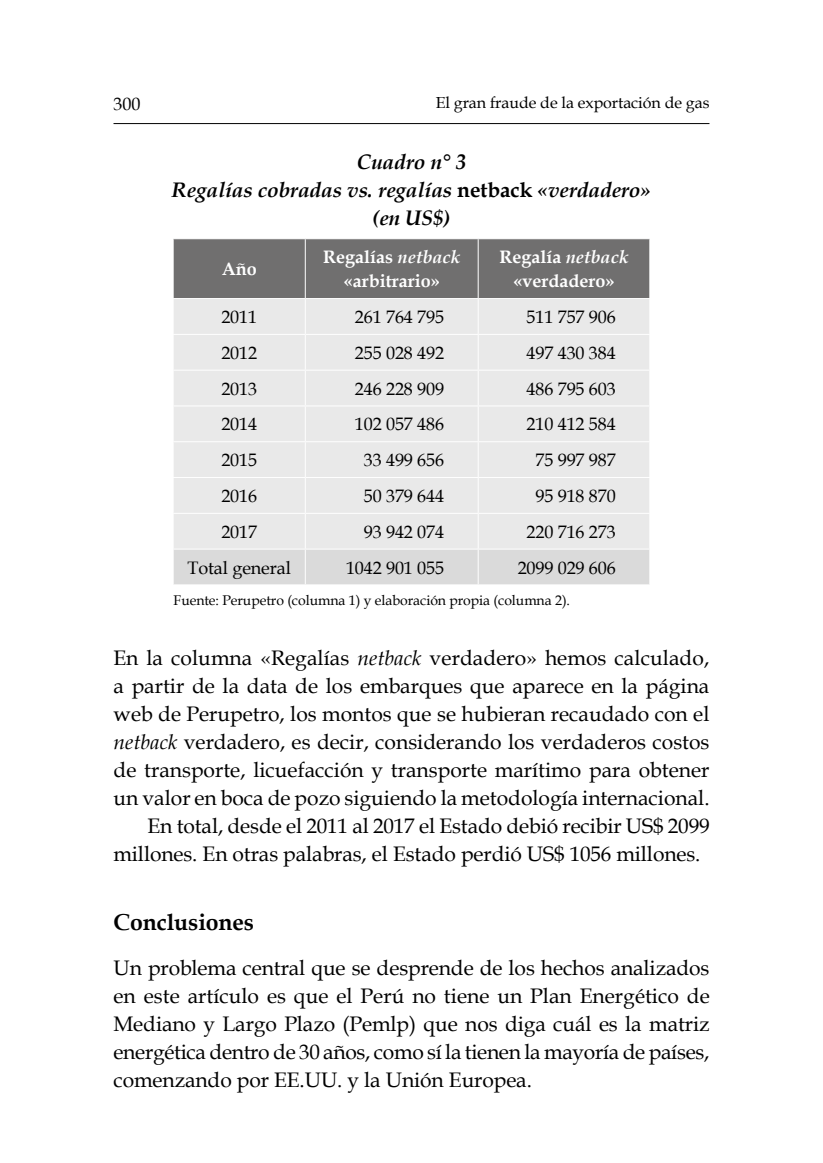
<style>
.page{position:relative;width:823px;height:1163px;background:#fff}
.page>*{position:absolute;margin:0;border:0;box-sizing:border-box;transform-origin:0 0}
.t1{font:700 23px "Book Antiqua";letter-spacing:-.005em;color:#000}
.t2{font:21px/28px "Book Antiqua";color:#000;text-align:justify}
.t3{font:italic 700 21px/28px "Book Antiqua";letter-spacing:-.005em;color:#000;text-align:center}
.t4{font:18px "Book Antiqua";letter-spacing:-.005em;color:#000}
.t5{font:700 18px/24px "Book Antiqua";color:#fff;text-align:center}
.t6{font:16px "Book Antiqua";letter-spacing:-.005em;color:#000}
.t7{font:14px "Book Antiqua";letter-spacing:-.005em;color:#000}
.s1{font-style:normal}
.s2{font-style:italic}
</style>
<div class="page">
<hr style="left:113px;top:123px;width:596px;height:1px;background:#000">
<div style="left:173px;top:239px;width:476px;height:59px;background:#706f6f"></div>
<div style="left:174px;top:299px;width:475px;height:249px;background:#e9e9e9"></div>
<div style="left:173px;top:549px;width:476px;height:35px;background:#dadada"></div>
<hr style="left:304px;top:239px;width:1px;height:59px;background:#fff">
<hr style="left:477px;top:239px;width:1px;height:59px;background:#fff">
<hr style="left:304px;top:299px;width:1px;height:35px;background:#fff">
<hr style="left:477px;top:299px;width:1px;height:35px;background:#fff">
<hr style="left:172px;top:334px;width:133px;height:1px;background:#fff">
<hr style="left:305px;top:334px;width:173px;height:1px;background:#fff">
<hr style="left:304px;top:335px;width:1px;height:34px;background:#fff">
<hr style="left:478px;top:334px;width:172px;height:1px;background:#fff">
<hr style="left:477px;top:335px;width:1px;height:34px;background:#fff">
<hr style="left:172px;top:369px;width:133px;height:1px;background:#fff">
<hr style="left:305px;top:369px;width:173px;height:1px;background:#fff">
<hr style="left:304px;top:370px;width:1px;height:35px;background:#fff">
<hr style="left:478px;top:369px;width:172px;height:1px;background:#fff">
<hr style="left:477px;top:370px;width:1px;height:35px;background:#fff">
<hr style="left:172px;top:405px;width:133px;height:1px;background:#fff">
<hr style="left:305px;top:405px;width:173px;height:1px;background:#fff">
<hr style="left:304px;top:406px;width:1px;height:35px;background:#fff">
<hr style="left:478px;top:405px;width:172px;height:1px;background:#fff">
<hr style="left:477px;top:406px;width:1px;height:35px;background:#fff">
<hr style="left:172px;top:441px;width:133px;height:1px;background:#fff">
<hr style="left:305px;top:441px;width:173px;height:1px;background:#fff">
<hr style="left:304px;top:442px;width:1px;height:35px;background:#fff">
<hr style="left:478px;top:441px;width:172px;height:1px;background:#fff">
<hr style="left:477px;top:442px;width:1px;height:35px;background:#fff">
<hr style="left:172px;top:477px;width:133px;height:1px;background:#fff">
<hr style="left:305px;top:477px;width:173px;height:1px;background:#fff">
<hr style="left:304px;top:478px;width:1px;height:34px;background:#fff">
<hr style="left:478px;top:477px;width:172px;height:1px;background:#fff">
<hr style="left:477px;top:478px;width:1px;height:34px;background:#fff">
<hr style="left:172px;top:512px;width:133px;height:1px;background:#fff">
<hr style="left:305px;top:512px;width:173px;height:1px;background:#fff">
<hr style="left:304px;top:513px;width:1px;height:35px;background:#fff">
<hr style="left:478px;top:512px;width:172px;height:1px;background:#fff">
<hr style="left:477px;top:513px;width:1px;height:35px;background:#fff">
<hr style="left:304px;top:549px;width:1px;height:35px;background:#fff">
<hr style="left:477px;top:549px;width:1px;height:35px;background:#fff">
<p class="t4" style="left:113px;top:91px;width:28px">300</p>
<p class="t6" style="left:435px;top:91px;width:275px">El gran fraude de la exportación de gas</p>
<p class="t3" style="left:172px;top:147px;width:480px">Cuadro n° 3<br>Regalías cobradas vs. regalías <span class="s1">netback</span> «verdadero» (en US$)</p>
<p class="t5" style="left:221px;top:257px;width:37px">Año</p>
<p class="t5" style="left:323px;top:245px;width:139px">Regalías <span class="s2">netback </span>«arbitrario»</p>
<p class="t5" style="left:499px;top:245px;width:131px">Regalía <span class="s2">netback </span>«verdadero»</p>
<p class="t4" style="left:221px;top:304px;width:37px">2011</p>
<p class="t4" style="left:355px;top:304px;width:91px">261 764 795</p>
<p class="t4" style="left:526px;top:304px;width:91px">511 757 906</p>
<p class="t4" style="left:221px;top:340px;width:37px">2012</p>
<p class="t4" style="left:355px;top:340px;width:91px">255 028 492</p>
<p class="t4" style="left:526px;top:340px;width:91px">497 430 384</p>
<p class="t4" style="left:221px;top:376px;width:37px">2013</p>
<p class="t4" style="left:355px;top:376px;width:91px">246 228 909</p>
<p class="t4" style="left:526px;top:376px;width:91px">486 795 603</p>
<p class="t4" style="left:221px;top:411px;width:37px">2014</p>
<p class="t4" style="left:355px;top:411px;width:91px">102 057 486</p>
<p class="t4" style="left:526px;top:411px;width:91px">210 412 584</p>
<p class="t4" style="left:221px;top:447px;width:37px">2015</p>
<p class="t4" style="left:363px;top:447px;width:82px">33 499 656</p>
<p class="t4" style="left:535px;top:447px;width:82px">75 997 987</p>
<p class="t4" style="left:221px;top:483px;width:37px">2016</p>
<p class="t4" style="left:363px;top:483px;width:82px">50 379 644</p>
<p class="t4" style="left:535px;top:483px;width:82px">95 918 870</p>
<p class="t4" style="left:221px;top:519px;width:37px">2017</p>
<p class="t4" style="left:363px;top:519px;width:82px">93 942 074</p>
<p class="t4" style="left:526px;top:519px;width:91px">220 716 273</p>
<p class="t4" style="left:187px;top:555px;width:105px">Total general</p>
<p class="t4" style="left:346px;top:555px;width:100px">1042 901 055</p>
<p class="t4" style="left:517px;top:555px;width:100px">2099 029 606</p>
<p class="t7" style="left:173px;top:590px;width:398px">Fuente: Perupetro (columna 1) y elaboración propia (columna 2).</p>
<p class="t2" style="left:113px;top:643px;width:597px">En la columna «Regalías <span class="s2">netback</span> verdadero» hemos calculado,</p>
<p class="t2" style="left:113px;top:671px;width:597px">a partir de la data de los embarques que aparece en la página</p>
<p class="t2" style="left:113px;top:699px;width:597px">web de Perupetro, los montos que se hubieran recaudado con el</p>
<p class="t2" style="left:113px;top:727px;width:597px"><span class="s2">netback</span> verdadero, es decir, considerando los verdaderos costos</p>
<p class="t2" style="left:113px;top:755px;width:597px">de transporte, licuefacción y transporte marítimo para obtener</p>
<p class="t2" style="left:113px;top:783px;width:597px">un valor en boca de pozo siguiendo la metodología internacional.</p>
<p class="t2" style="left:147px;top:811px;width:563px">En total, desde el 2011 al 2017 el Estado debió recibir US$ 2099</p>
<p class="t2" style="left:113px;top:839px;width:588px">millones. En otras palabras, el Estado perdió US$ 1056 millones.</p>
<p class="t1" style="left:113px;top:906px;width:142px">Conclusiones</p>
<p class="t2" style="left:113px;top:953px;width:597px">Un problema central que se desprende de los hechos analizados en este artículo es que el Perú no tiene un Plan Energético de Mediano y Largo Plazo (Pemlp) que nos diga cuál es la matriz energética dentro de 30 años, como sí la tienen la mayoría de países, comenzando por EE.UU. y la Unión Europea.</p>
</div>
